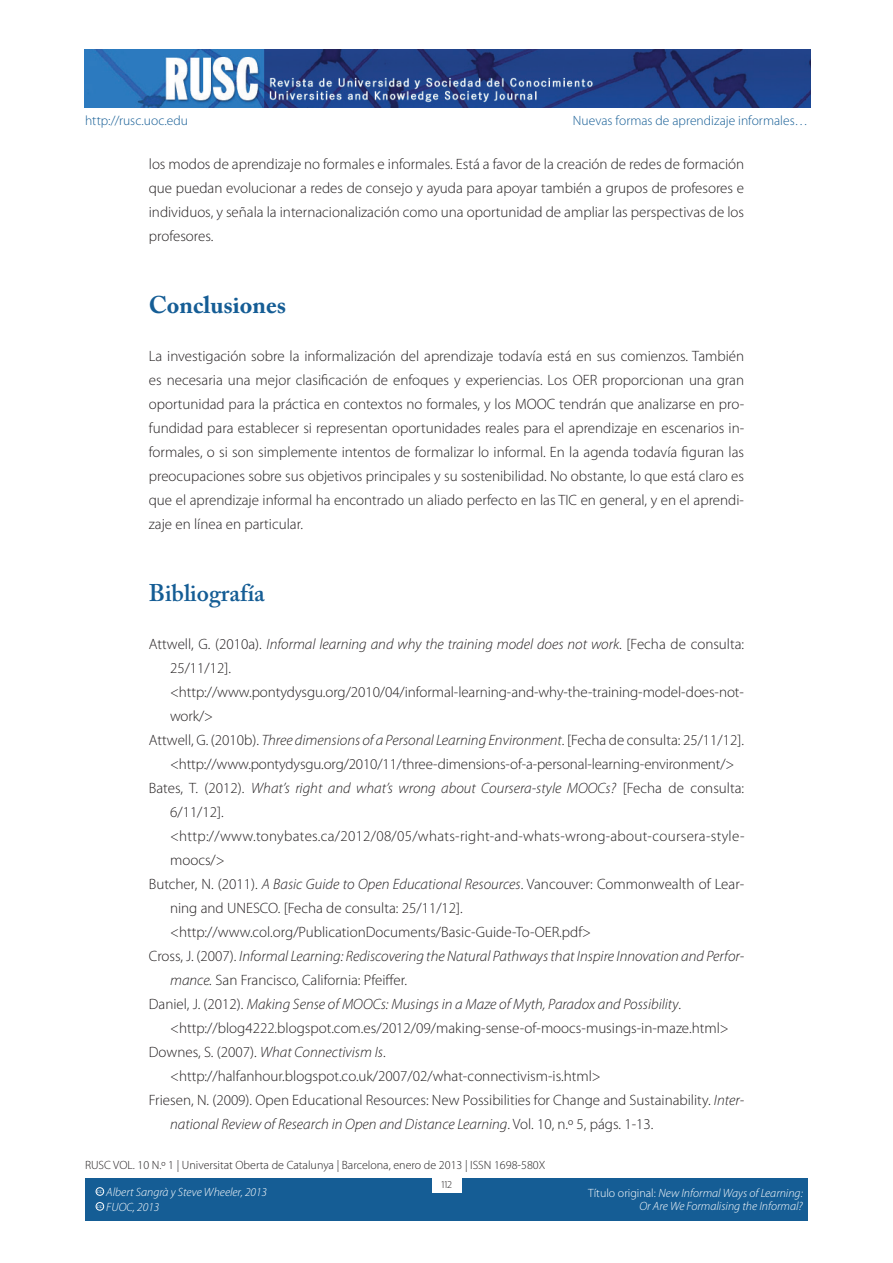
<style>
.page{position:relative;width:893px;height:1263px;background:#fff}
.page>*{position:absolute;margin:0;border:0;box-sizing:border-box;transform-origin:0 0}
.t1{font:700 24px "Adobe Caslon Pro";color:#155d95}
.t2{font:600 24px "Adobe Caslon Pro";color:#155d95}
.t3{font:300 15px/24px "Myriad Pro";color:#231f20;text-align:justify}
.t4{font:italic 300 15px "Myriad Pro";color:#231f20}
.t5{font:300 15px "Myriad Pro";letter-spacing:.02em;color:#231f20}
.t6{font:300 13.5px "Myriad Pro";color:#155d95}
.t7{font:italic 300 12px/15px "Myriad Pro";color:#fff}
.t8{font:300 12px "Myriad Pro";color:#231f20}
.t9{font:600 3.9px "Adobe Caslon Pro";color:#fff}
.s1{font-style:normal}
.s2{font-style:italic}
</style>
<div class="page">
<div style="left:85px;top:1178px;width:723px;height:42px;background:#155d95"></div>
<div style="left:432px;top:1176px;width:29px;height:17px;background:#fff"></div>
<div style="left:96px;top:1187px;width:8px;height:8px;border:1px solid #fff;border-radius:50%"></div>
<div style="left:96px;top:1202px;width:8px;height:8px;border:1px solid #fff;border-radius:50%"></div>
<img style="left:85px;top:50px;width:725px;height:57px">
<p class="t6" style="left:85px;top:113px;width:105px">http://rusc.uoc.edu</p>
<p class="t6" style="left:573px;top:113px;width:236px">Nuevas formas de aprendizaje informales…</p>
<p class="t3" style="left:149px;top:152px;width:597px">los modos de aprendizaje no formales e informales. Está a favor de la creación de redes de formación que puedan evolucionar a redes de consejo y ayuda para apoyar también a grupos de profesores e individuos, y señala la internacionalización como una oportunidad de ampliar las perspectivas de los profesores.</p>
<h1 class="t1" style="left:149px;top:290px;width:139px">Conclusiones</h1>
<p class="t3" style="left:149px;top:344px;width:597px">La investigación sobre la informalización del aprendizaje todavía está en sus comienzos. También es necesaria una mejor clasificación de enfoques y experiencias. Los OER proporcionan una gran oportunidad para la práctica en contextos no formales, y los MOOC tendrán que analizarse en pro&shy;fundidad para establecer si representan oportunidades reales para el aprendizaje en escenarios in&shy;formales, o si son simplemente intentos de formalizar lo informal. En la agenda todavía figuran las preocupaciones sobre sus objetivos principales y su sostenibilidad. No obstante, lo que está claro es que el aprendizaje informal ha encontrado un aliado perfecto en las TIC en general, y en el aprendi&shy;zaje en línea en particular.</p>
<h1 class="t2" style="left:149px;top:578px;width:117px">Bibliografía</h1>
<p class="t4" style="left:149px;top:636px;width:597px"><span class="s1">Attwell, G. (2010a).</span> Informal learning and why the training model does not work<span class="s1">. [Fecha de consulta:</span></p>
<p class="t3" style="left:170px;top:656px;width:63px">25/11/12].</p>
<p class="t3" style="left:170px;top:680px;width:575px">&lt;http://www.pontydysgu.org/2010/04/informal-learning-and-why-the-training-model-does-not-</p>
<p class="t3" style="left:170px;top:704px;width:45px">work/&gt;</p>
<p class="t3" style="left:149px;top:728px;width:597px">Attwell, G. (2010b). <span class="s2">Three dimensions of a Personal Learning Environment</span>. [Fecha de consulta: 25/11/12].</p>
<p class="t3" style="left:170px;top:752px;width:566px">&lt;http://www.pontydysgu.org/2010/11/three-dimensions-of-a-personal-learning-environment/&gt;</p>
<p class="t4" style="left:149px;top:780px;width:597px"><span class="s1">Bates, T. (2012).</span> What’s right and what’s wrong about Coursera-style MOOCs? <span class="s1">[Fecha de consulta:</span></p>
<p class="t3" style="left:170px;top:800px;width:55px">6/11/12].</p>
<p class="t5" style="left:170px;top:827px;width:576px">&lt;http://www.tonybates.ca/2012/08/05/whats-right-and-whats-wrong-about-coursera-style-</p>
<p class="t3" style="left:170px;top:848px;width:56px">moocs/&gt;</p>
<p class="t3" style="left:149px;top:872px;width:597px">Butcher, N. (2011). <span class="s2">A Basic Guide to Open Educational Resources</span>. Vancouver: Commonwealth of Lear-</p>
<p class="t3" style="left:170px;top:896px;width:294px">ning and UNESCO. [Fecha de consulta: 25/11/12].</p>
<p class="t3" style="left:170px;top:920px;width:423px">&lt;http://www.col.org/PublicationDocuments/Basic-Guide-To-OER.pdf&gt;</p>
<p class="t4" style="left:149px;top:948px;width:597px"><span class="s1">Cross, J. (2007).</span> Informal Learning: Rediscovering the Natural Pathways that Inspire Innovation and Perfor-</p>
<p class="t3" style="left:170px;top:968px;width:238px"><span class="s2">mance.</span> San Francisco, California: Pfeiffer.</p>
<p class="t4" style="left:149px;top:996px;width:534px"><span class="s1">Daniel, J. (2012).</span> Making Sense of MOOCs: Musings in a Maze of Myth, Paradox and Possibility<span class="s1">.</span></p>
<p class="t3" style="left:170px;top:1016px;width:560px">&lt;http://blog4222.blogspot.com.es/2012/09/making-sense-of-moocs-musings-in-maze.html&gt;</p>
<p class="t4" style="left:149px;top:1044px;width:238px"><span class="s1">Downes, S. (2007).</span> What Connectivism Is<span class="s1">.</span></p>
<p class="t3" style="left:170px;top:1064px;width:432px">&lt;http://halfanhour.blogspot.co.uk/2007/02/what-connectivism-is.html&gt;</p>
<p class="t3" style="left:149px;top:1088px;width:597px">Friesen, N. (2009). Open Educational Resources: New Possibilities for Change and Sustainability. <span class="s2">Inter-</span></p>
<p class="t4" style="left:170px;top:1116px;width:485px">national Review of Research in Open and Distance Learning<span class="s1">. Vol. 10, n.º 5, págs. 1-13.</span></p>
<p class="t8" style="left:85px;top:1158px;width:462px">RUSC VOL. 10 N.º 1 | Universitat Oberta de Catalunya | Barcelona, enero de 2013 | ISSN 1698-580X</p>
<p class="t7" style="left:106px;top:1185px;width:162px">Albert Sangrà y Steve Wheeler, 2013<br>FUOC, 2013</p>
<p class="t9" style="left:97px;top:1189px;width:7px">CC</p>
<p class="t9" style="left:97px;top:1204px;width:7px">CC</p>
<p class="t7" style="left:588px;top:1186px;width:216px;line-height:13.5px;text-align:right"><span class="s1">Título original:</span> New Informal Ways of Learning:<br>Or Are We Formalising the Informal?</p>
</div>
